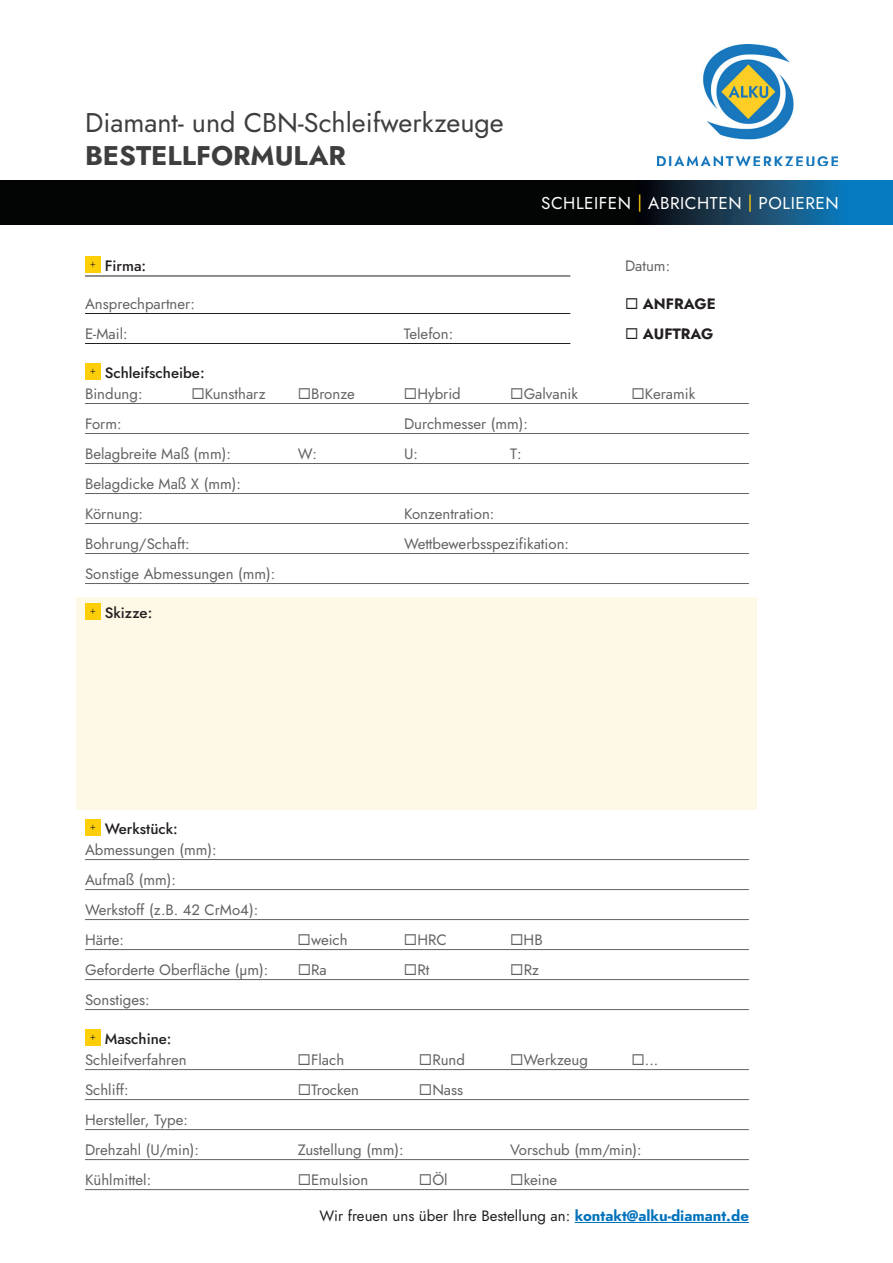
<style>
.page{position:relative;width:893px;height:1263px;background:#fff}
.page>*{position:absolute;margin:0;border:0;box-sizing:border-box;transform-origin:0 0}
.t1{font:27px "Jost";color:#3e3e3f}
.t2{font:700 27px "Jost";color:#3e3e3f}
.t3{font:17.1px "Jost";letter-spacing:.03em;color:#fff}
.t4{font:15px/30px "Jost";color:#636366}
.t5{font:15px "Jost";color:#231f20}
.t6{font:500 15px/21px "Jost";color:#231f20}
.t7{font:700 15px "Jost";color:#231f20}
.s1{color:#fece08}
.s2{font-weight:400;color:#636366}
.s3{font-weight:500;color:#231f20}
.s4{font-weight:700;color:#0072bc}
</style>
<div class="page">
<div style="left:77px;top:597px;width:680px;height:213px;background:#fef9e7"></div>
<img style="left:657px;top:45px;width:181px;height:121px">
<hr style="left:85px;top:276px;width:485px;height:1px;background:#231f20">
<hr style="left:85px;top:313px;width:485px;height:1px;background:#231f20">
<hr style="left:85px;top:343px;width:485px;height:1px;background:#231f20">
<hr style="left:85px;top:403px;width:664px;height:1px;background:#636366">
<hr style="left:85px;top:433px;width:664px;height:1px;background:#636366">
<hr style="left:85px;top:463px;width:664px;height:1px;background:#636366">
<hr style="left:85px;top:493px;width:664px;height:1px;background:#636366">
<hr style="left:85px;top:523px;width:664px;height:1px;background:#636366">
<hr style="left:85px;top:553px;width:664px;height:1px;background:#636366">
<hr style="left:85px;top:583px;width:664px;height:1px;background:#636366">
<hr style="left:85px;top:859px;width:664px;height:1px;background:#636366">
<hr style="left:85px;top:889px;width:664px;height:1px;background:#636366">
<hr style="left:85px;top:919px;width:664px;height:1px;background:#636366">
<hr style="left:85px;top:949px;width:664px;height:1px;background:#636366">
<hr style="left:85px;top:979px;width:664px;height:1px;background:#636366">
<hr style="left:85px;top:1009px;width:664px;height:1px;background:#636366">
<hr style="left:85px;top:1069px;width:664px;height:1px;background:#636366">
<hr style="left:85px;top:1099px;width:664px;height:1px;background:#636366">
<hr style="left:85px;top:1129px;width:664px;height:1px;background:#636366">
<hr style="left:85px;top:1159px;width:664px;height:1px;background:#636366">
<hr style="left:85px;top:1189px;width:664px;height:1px;background:#636366">
<hr style="left:575px;top:1222px;width:174px;height:1px;background:#0072bc">
<div style="left:85px;top:256px;width:16px;height:17px;background:#fece08"></div>
<div style="left:85px;top:363px;width:16px;height:16px;background:#fece08"></div>
<div style="left:85px;top:603px;width:16px;height:16px;background:#fece08"></div>
<div style="left:85px;top:819px;width:16px;height:16px;background:#fece08"></div>
<div style="left:85px;top:1029px;width:16px;height:16px;background:#fece08"></div>
<svg style="left:0;top:180px;width:893px;height:45px;background:#071924"></svg>
<h1 class="t1" style="left:85px;top:105px;width:420px">Diamant- und CBN-Schleifwerkzeuge</h1>
<h1 class="t2" style="left:85px;top:137px;width:262px">BESTELLFORMULAR</h1>
<p class="t3" style="left:541px;top:191px;width:299px">SCHLEIFEN <span class="s1">|</span> ABRICHTEN <span class="s1">|</span> POLIEREN</p>
<p class="t6" style="left:90px;top:256px;width:58px"><sup>+</sup> Firma:</p>
<p class="t4" style="left:625px;top:251px;width:47px">Datum:</p>
<p class="t4" style="left:85px;top:289px;width:111px">Ansprechpartner:</p>
<p class="t7" style="left:625px;top:293px;width:92px">◻ ANFRAGE</p>
<p class="t4" style="left:85px;top:319px;width:44px">E-Mail:</p>
<p class="t4" style="left:404px;top:319px;width:51px">Telefon:</p>
<p class="t7" style="left:625px;top:323px;width:90px">◻ AUFTRAG</p>
<p class="t6" style="left:85px;top:362px;width:121px;text-indent:5px"><sup>+</sup> Schleifscheibe:<br><span class="s2">Bindung:</span></p>
<p class="t4" style="left:191px;top:379px;width:76px">◻Kunstharz</p>
<p class="t4" style="left:298px;top:379px;width:59px">◻Bronze</p>
<p class="t4" style="left:404px;top:379px;width:58px">◻Hybrid</p>
<p class="t4" style="left:510px;top:379px;width:69px">◻Galvanik</p>
<p class="t4" style="left:632px;top:379px;width:65px">◻Keramik</p>
<p class="t4" style="left:85px;top:409px;width:38px">Form:</p>
<p class="t4" style="left:404px;top:409px;width:126px">Durchmesser (mm):</p>
<p class="t4" style="left:85px;top:439px;width:147px">Belagbreite Maß (mm):</p>
<p class="t4" style="left:298px;top:439px;width:21px">W:</p>
<p class="t4" style="left:404px;top:439px;width:15px">U:</p>
<p class="t4" style="left:510px;top:439px;width:13px">T:</p>
<p class="t4" style="left:85px;top:469px;width:157px">Belagdicke Maß X (mm):<br>Körnung:</p>
<p class="t4" style="left:404px;top:499px;width:92px">Konzentration:</p>
<p class="t4" style="left:85px;top:529px;width:106px">Bohrung/Schaft:</p>
<p class="t4" style="left:404px;top:529px;width:167px">Wettbewerbsspezifikation:</p>
<p class="t4" style="left:85px;top:559px;width:192px">Sonstige Abmessungen (mm):</p>
<p class="t6" style="left:90px;top:602px;width:64px"><sup>+</sup> Skizze:</p>
<p class="t4" style="left:85px;top:818px;width:133px;line-height:21px;text-indent:5px"><sup>+</sup> <span class="s3">Werkstück:<br></span>Abmessungen (mm):</p>
<p class="t4" style="left:85px;top:865px;width:175px">Aufmaß (mm):<br>Werkstoff (z.B. 42 CrMo4):<br>Härte:</p>
<p class="t4" style="left:298px;top:925px;width:52px">◻weich</p>
<p class="t4" style="left:404px;top:925px;width:44px">◻HRC</p>
<p class="t4" style="left:510px;top:925px;width:34px">◻HB</p>
<p class="t4" style="left:85px;top:955px;width:185px">Geforderte Oberfläche (µm):</p>
<p class="t4" style="left:298px;top:955px;width:30px">◻Ra</p>
<p class="t4" style="left:404px;top:955px;width:27px">◻Rt</p>
<p class="t4" style="left:510px;top:955px;width:30px">◻Rz</p>
<p class="t4" style="left:85px;top:985px;width:66px">Sonstiges:</p>
<p class="t4" style="left:85px;top:1028px;width:103px;line-height:21px;text-indent:5px"><sup>+</sup> <span class="s3">Maschine:<br></span>Schleifverfahren</p>
<p class="t4" style="left:298px;top:1045px;width:48px">◻Flach</p>
<p class="t4" style="left:419px;top:1045px;width:48px">◻Rund</p>
<p class="t4" style="left:510px;top:1045px;width:79px">◻Werkzeug</p>
<p class="t4" style="left:632px;top:1045px;width:28px">◻...</p>
<p class="t4" style="left:85px;top:1075px;width:45px">Schliff:</p>
<p class="t4" style="left:298px;top:1075px;width:63px">◻Trocken</p>
<p class="t4" style="left:419px;top:1075px;width:46px">◻Nass</p>
<p class="t4" style="left:85px;top:1105px;width:115px">Hersteller, Type:<br>Drehzahl (U/min):</p>
<p class="t4" style="left:298px;top:1135px;width:107px">Zustellung (mm):</p>
<p class="t4" style="left:510px;top:1135px;width:133px">Vorschub (mm/min):</p>
<p class="t4" style="left:85px;top:1165px;width:68px">Kühlmittel:</p>
<p class="t4" style="left:298px;top:1165px;width:72px">◻Emulsion</p>
<p class="t4" style="left:419px;top:1165px;width:30px">◻Öl</p>
<p class="t4" style="left:510px;top:1165px;width:48px">◻keine</p>
<p class="t5" style="left:319px;top:1205px;width:431px">Wir freuen uns über Ihre Bestellung an: <span class="s4">kontakt@alku-diamant.de</span></p>
</div>
